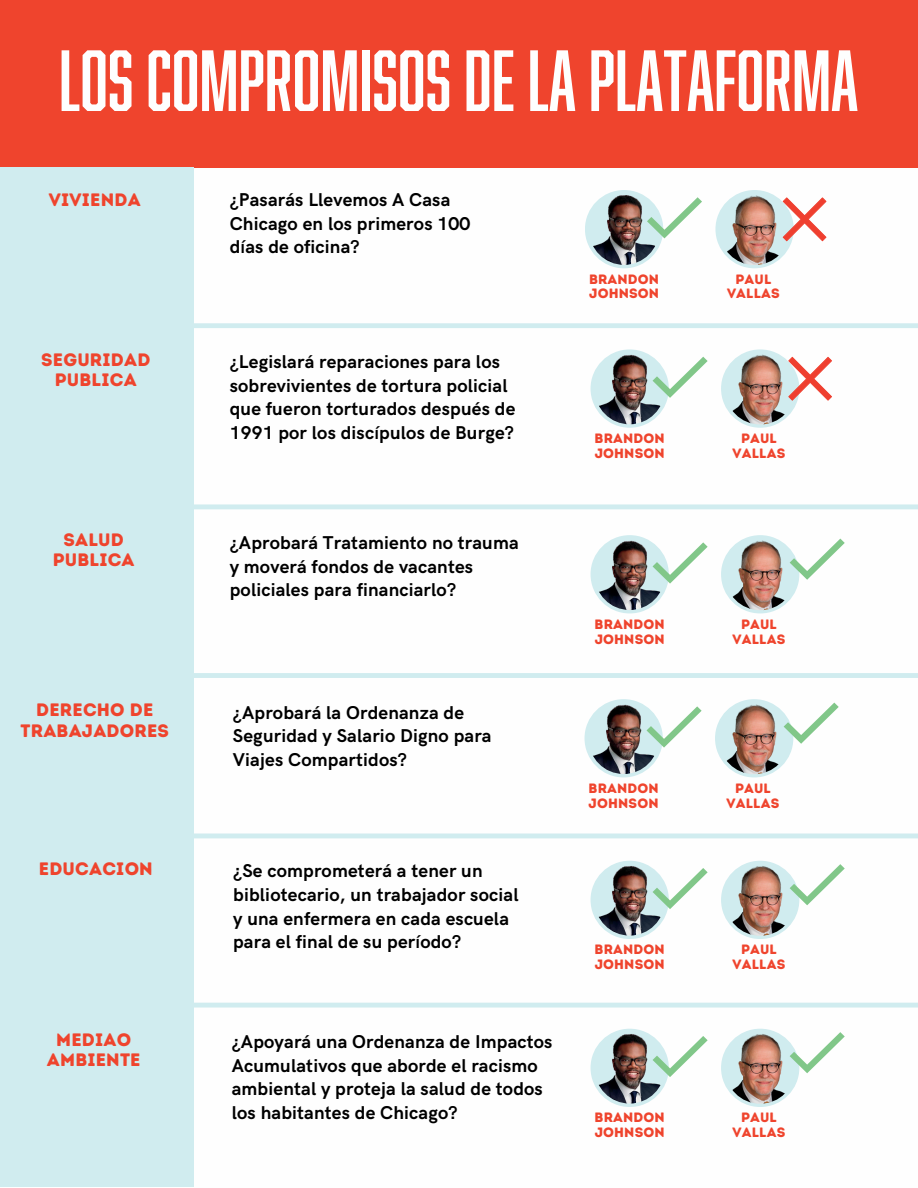
<style>
.page{position:relative;width:918px;height:1188px;background:#fff}
.page>*{position:absolute;margin:0;border:0;box-sizing:border-box;transform-origin:0 0}
.t1{font:79.8px "Abolition W00";color:#fefefe}
.t2{font:700 18.6px/23.7px "HK Grotesk";letter-spacing:.01em;color:#000}
.t3{font:18px/20.2px "Intro Rust Base";letter-spacing:.01em;color:#ef442d;text-align:center}
.t4{font:13.5px/14.7px "Intro Rust Base";letter-spacing:.01em;color:#ef442d}
</style>
<div class="page">
<div style="left:0;top:0;width:918px;height:168px;background:#ef442d"></div>
<div style="left:0;top:168px;width:194px;height:1019px;background:#d0ecef"></div>
<div style="left:585px;top:190px;width:78px;height:78px;background:#d0ecef;border-radius:50%"></div>
<img style="left:589px;top:195px;width:70px;height:70px;border-radius:50%">
<div style="left:715px;top:190px;width:79px;height:78px;background:#d0ecef;border-radius:50%"></div>
<img style="left:720px;top:195px;width:70px;height:70px;border-radius:50%">
<svg style="left:783px;top:197px;width:43px;height:44px"></svg>
<svg style="left:647px;top:197px;width:55px;height:41px"></svg>
<hr style="left:143px;top:324px;width:775px;height:4px;background:#d0ecef">
<hr style="left:143px;top:505px;width:775px;height:4px;background:#d0ecef">
<div style="left:143px;top:673px;width:775px;height:5px;background:#d0ecef"></div>
<hr style="left:60px;top:834px;width:858px;height:4px;background:#d0ecef">
<hr style="left:60px;top:1003px;width:858px;height:4px;background:#d0ecef">
<div style="left:591px;top:349px;width:78px;height:79px;background:#d0ecef;border-radius:50%"></div>
<img style="left:595px;top:354px;width:70px;height:70px;border-radius:50%">
<div style="left:721px;top:349px;width:78px;height:79px;background:#d0ecef;border-radius:50%"></div>
<img style="left:725px;top:355px;width:70px;height:69px;border-radius:50%">
<svg style="left:788px;top:357px;width:44px;height:44px"></svg>
<svg style="left:653px;top:357px;width:55px;height:41px"></svg>
<div style="left:591px;top:535px;width:78px;height:78px;background:#d0ecef;border-radius:50%"></div>
<img style="left:595px;top:540px;width:70px;height:70px;border-radius:50%">
<div style="left:721px;top:535px;width:78px;height:78px;background:#d0ecef;border-radius:50%"></div>
<img style="left:725px;top:540px;width:70px;height:70px;border-radius:50%">
<svg style="left:653px;top:542px;width:55px;height:42px"></svg>
<svg style="left:790px;top:539px;width:55px;height:41px"></svg>
<div style="left:585px;top:699px;width:78px;height:78px;background:#d0ecef;border-radius:50%"></div>
<img style="left:589px;top:704px;width:70px;height:70px;border-radius:50%">
<div style="left:715px;top:699px;width:78px;height:78px;background:#d0ecef;border-radius:50%"></div>
<img style="left:719px;top:704px;width:70px;height:70px;border-radius:50%">
<svg style="left:647px;top:706px;width:55px;height:42px"></svg>
<svg style="left:784px;top:703px;width:55px;height:41px"></svg>
<div style="left:591px;top:861px;width:78px;height:78px;background:#d0ecef;border-radius:50%"></div>
<img style="left:595px;top:866px;width:70px;height:70px;border-radius:50%">
<div style="left:721px;top:861px;width:78px;height:78px;background:#d0ecef;border-radius:50%"></div>
<img style="left:725px;top:866px;width:70px;height:70px;border-radius:50%">
<svg style="left:653px;top:868px;width:55px;height:41px"></svg>
<svg style="left:790px;top:864px;width:55px;height:41px"></svg>
<div style="left:591px;top:1029px;width:78px;height:78px;background:#d0ecef;border-radius:50%"></div>
<img style="left:595px;top:1034px;width:70px;height:70px;border-radius:50%">
<div style="left:721px;top:1029px;width:78px;height:78px;background:#d0ecef;border-radius:50%"></div>
<img style="left:725px;top:1034px;width:70px;height:70px;border-radius:50%">
<svg style="left:653px;top:1036px;width:55px;height:41px"></svg>
<svg style="left:790px;top:1032px;width:55px;height:41px"></svg>
<h1 class="t1" style="left:59px;top:34px;width:801px">LOS COMPROMISOS DE LA PLATAFORMA</h1>
<p class="t3" style="left:49px;top:190px;width:93px">VIVIENDA</p>
<p class="t3" style="left:41px;top:349px;width:111px">SEGURIDAD<br>PUBLICA</p>
<p class="t3" style="left:53px;top:530px;width:83px">SALUD<br>PUBLICA</p>
<p class="t3" style="left:21px;top:700px;width:150px">DERECHO DE<br>TRABAJADORES</p>
<p class="t3" style="left:39px;top:859px;width:115px">EDUCACION</p>
<p class="t3" style="left:47px;top:1030px;width:95px">MEDIAO<br>AMBIENTE</p>
<p class="t2" style="left:230px;top:189px;width:242px">¿Pasarás Llevemos A Casa<br>Chicago en los primeros 100 días de oficina?</p>
<p class="t2" style="left:230px;top:350px;width:287px">¿Legislará reparaciones para los sobrevivientes de tortura policial que fueron torturados después de 1991 por los discípulos de Burge?</p>
<p class="t2" style="left:230px;top:532px;width:291px">¿Aprobará Tratamiento no trauma y moverá fondos de vacantes policiales para financiarlo?</p>
<p class="t2" style="left:233px;top:701px;width:260px">¿Aprobará la Ordenanza de<br>Seguridad y Salario Digno para<br>Viajes Compartidos?</p>
<p class="t2" style="left:233px;top:860px;width:287px">¿Se comprometerá a tener un bibliotecario, un trabajador social y una enfermera en cada escuela para el final de su período?</p>
<p class="t2" style="left:232px;top:1031px;width:322px">¿Apoyará una Ordenanza de Impactos Acumulativos que aborde el racismo ambiental y proteja la salud de todos los habitantes de Chicago?</p>
<p class="t4" style="left:589px;top:272px;width:72px">BRANDON<br>JOHNSON</p>
<p class="t4" style="left:727px;top:272px;width:54px;text-align:center">PAUL<br>VALLAS</p>
<p class="t4" style="left:595px;top:431px;width:72px">BRANDON<br>JOHNSON</p>
<p class="t4" style="left:733px;top:431px;width:54px;text-align:center">PAUL<br>VALLAS</p>
<p class="t4" style="left:595px;top:617px;width:72px">BRANDON<br>JOHNSON</p>
<p class="t4" style="left:733px;top:617px;width:54px;text-align:center">PAUL<br>VALLAS</p>
<p class="t4" style="left:589px;top:781px;width:72px">BRANDON<br>JOHNSON</p>
<p class="t4" style="left:727px;top:781px;width:54px;text-align:center">PAUL<br>VALLAS</p>
<p class="t4" style="left:595px;top:942px;width:72px">BRANDON<br>JOHNSON</p>
<p class="t4" style="left:733px;top:942px;width:54px;text-align:center">PAUL<br>VALLAS</p>
<p class="t4" style="left:595px;top:1110px;width:72px">BRANDON<br>JOHNSON</p>
<p class="t4" style="left:733px;top:1110px;width:54px;text-align:center">PAUL<br>VALLAS</p>
</div>
